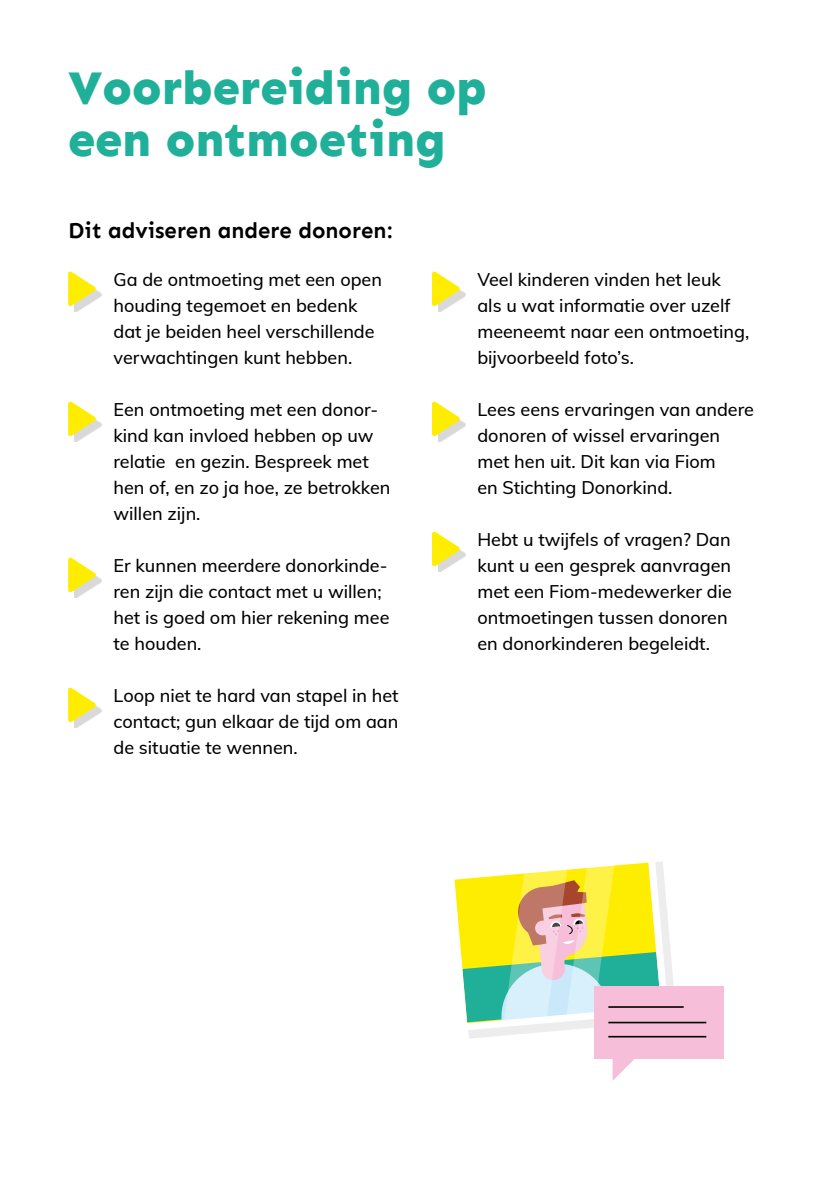
<style>
.page{position:relative;width:840px;height:1191px;background:#fff}
.page>*{position:absolute;margin:0;border:0;box-sizing:border-box;transform-origin:0 0}
.t1{font:800 48px/52px "Sen";color:#20b099}
.t2{font:700 22px "Sen";color:#000}
.t3{font:500 18px/26px "Muli";color:#000}
</style>
<div class="page">
<div style="left:74px;top:277px;width:27px;height:35px;background:#000;opacity:.15"></div>
<svg style="left:68px;top:271px;width:28px;height:36px"></svg>
<div style="left:74px;top:407px;width:27px;height:35px;background:#000;opacity:.15"></div>
<svg style="left:68px;top:401px;width:28px;height:36px"></svg>
<div style="left:74px;top:563px;width:27px;height:35px;background:#000;opacity:.15"></div>
<svg style="left:68px;top:557px;width:28px;height:36px"></svg>
<div style="left:74px;top:693px;width:27px;height:35px;background:#000;opacity:.15"></div>
<svg style="left:68px;top:687px;width:28px;height:36px"></svg>
<div style="left:437px;top:277px;width:28px;height:35px;background:#000;opacity:.15"></div>
<svg style="left:432px;top:271px;width:28px;height:36px"></svg>
<div style="left:437px;top:407px;width:28px;height:35px;background:#000;opacity:.15"></div>
<svg style="left:432px;top:401px;width:28px;height:36px"></svg>
<div style="left:437px;top:537px;width:28px;height:35px;background:#000;opacity:.15"></div>
<svg style="left:432px;top:531px;width:28px;height:36px"></svg>
<svg style="left:454px;top:862px;width:220px;height:176px"></svg>
<div style="left:594px;top:986px;width:129px;height:72px;background:#f6bed8"></div>
<svg style="left:612px;top:1058px;width:34px;height:22px"></svg>
<hr style="left:608px;top:1006px;width:75px;height:1px;background:#000">
<hr style="left:608px;top:1021px;width:98px;height:2px;background:#000">
<hr style="left:608px;top:1036px;width:98px;height:1px;background:#000">
<h1 class="t1" style="left:68px;top:62px;width:420px">Voorbereiding op een ontmoeting</h1>
<p class="t2" style="left:68px;top:218px;width:326px">Dit adviseren andere donoren:</p>
<p class="t3" style="left:113px;top:266px;width:270px">Ga de ontmoeting met een open houding tegemoet en bedenk dat je beiden heel verschillende verwachtingen kunt hebben.</p>
<p class="t3" style="left:113px;top:396px;width:278px">Een ontmoeting met een donor&shy;kind kan invloed hebben op uw relatie en gezin. Bespreek met hen of, en zo ja hoe, ze betrokken willen zijn.</p>
<p class="t3" style="left:113px;top:552px;width:277px">Er kunnen meerdere donorkinde&shy;ren zijn die contact met u willen; het is goed om hier rekening mee te houden.</p>
<p class="t3" style="left:113px;top:682px;width:286px;text-align:justify">Loop niet te hard van stapel in het contact; gun elkaar de tijd om aan de situatie te wennen.</p>
<p class="t3" style="left:477px;top:266px;width:273px">Veel kinderen vinden het leuk als u wat informatie over uzelf meeneemt naar een ontmoeting, bijvoorbeeld foto’s.</p>
<p class="t3" style="left:477px;top:396px;width:278px">Lees eens ervaringen van andere donoren of wissel ervaringen met hen uit. Dit kan via Fiom<br>en Stichting Donorkind.</p>
<p class="t3" style="left:477px;top:526px;width:256px">Hebt u twijfels of vragen? Dan kunt u een gesprek aanvragen met een Fiom-medewerker die ontmoetingen tussen donoren en donorkinderen begeleidt.</p>
</div>
